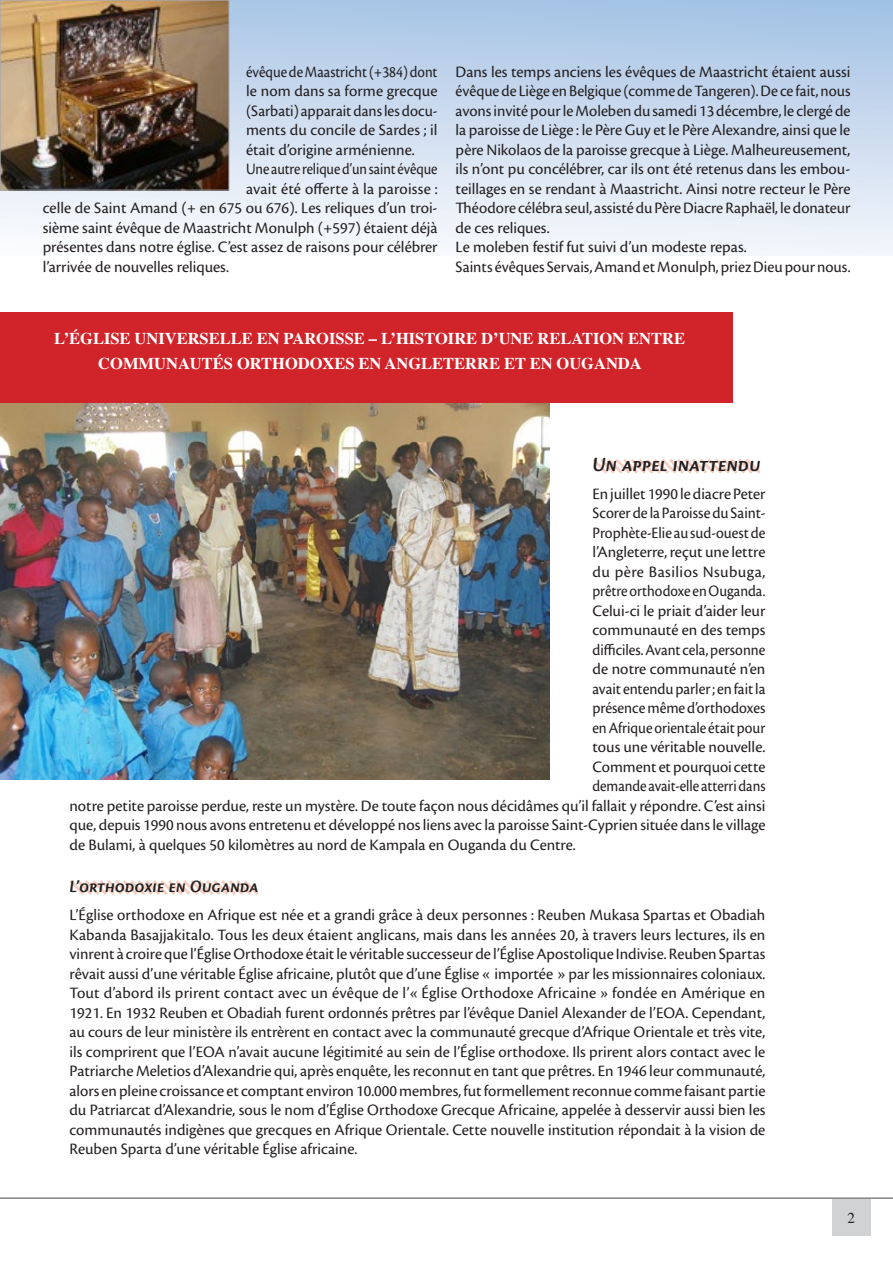
<style>
.page{position:relative;width:893px;height:1263px;background:#fff}
.page>*{position:absolute;margin:0;border:0;box-sizing:border-box;transform-origin:0 0}
.Cronos-texte_TItre{font:21px "Cronos Pro Semibold Subh It";letter-spacing:.005em;color:#231f20}
.Cronos-texte_TItre-2{font:18px "Cronos Pro Semibold Subh It";letter-spacing:.01em;color:#231f20}
.Cronos-texte{font:16.5px/19.5px "Cronos Pro";color:#231f20;text-align:justify}
.Cronos-texte_Espace{font:16.5px "Cronos Pro";color:#231f20}
.Cronos-texte-2{font:16.5px/19.5px "Cronos Pro";color:#231f20;text-align:justify;scale:.9 1}
.Titre{font:700 16.5px/25.5px "Times";color:#fff;text-align:center}
.Cronos-texte_Espace-2{font:16.5px "Cronos Pro";color:#231f20;scale:.91 1}
.Cronos-texte_Espace-3{font:16.5px "Cronos Pro";color:#231f20;scale:.94 1}
.Cronos-texte-3{font:16.5px "Cronos Pro";color:#231f20;scale:.88 1}
.Cronos-texte_Espace-4{font:16.5px "Cronos Pro";color:#231f20;scale:.93 1}
.Cronos-texte_Espace-5{font:16.5px "Cronos Pro";color:#231f20;scale:.95 1}
.Cronos-texte_Espace-6{font:16.5px "Cronos Pro";color:#231f20;scale:.92 1}
.Cronos-texte_Espace-7{font:16.5px "Cronos Pro";color:#231f20;scale:.96 1}
.Cronos-texte_Espace-8{font:16.5px "Cronos Pro";letter-spacing:.025em;color:#231f20}
.t1{font:15px "Times";color:#231f20}
</style>
<div class="page">
<div style="left:0;top:0;width:893px;height:255px;background:linear-gradient(to bottom,#a5c3e5,#f9f9fc)"></div>
<hr style="left:0;top:1197px;width:893px;height:2px;background:#636366">
<div style="left:832px;top:1199px;width:38px;height:37px;background:#d1d2d4"></div>
<img style="left:0;top:403px;width:550px;height:377px">
<div style="left:0;top:312px;width:733px;height:91px;background:#d1232a"></div>
<img style="left:2px;top:2px;width:225px;height:186px">
<div style="left:0;top:0;width:229px;height:190px;border:1px solid #a8a9ad"></div>
<svg style="left:592px;top:459px;width:169px;height:15px"></svg>
<svg style="left:69px;top:880px;width:190px;height:15px"></svg>
<p class="Cronos-texte-2" style="left:246px;top:62px;width:214px">évêque de Maastricht (+384) dont le nom dans sa forme grecque (Sarbati) apparait dans les docu&shy;ments du concile de Sardes ; il était d’origine arménienne.</p>
<p class="Cronos-texte-3" style="left:246px;top:160px;width:219px">Une autre relique d’un saint évêque</p>
<p class="Cronos-texte" style="left:246px;top:179px;width:193px">avait été offerte à la paroisse :</p>
<p class="Cronos-texte" style="left:43px;top:198px;width:396px">celle de Saint Amand (+ en 675 ou 676). Les reliques d’un troi-</p>
<p class="Cronos-texte" style="left:43px;top:218px;width:396px">sième saint évêque de Maastricht Monulph (+597) étaient déjà</p>
<p class="Cronos-texte" style="left:43px;top:237px;width:396px">présentes dans notre église. C’est assez de raisons pour célébrer</p>
<p class="Cronos-texte" style="left:43px;top:257px;width:188px">l’arrivée de nouvelles reliques.</p>
<p class="Cronos-texte" style="left:456px;top:62px;width:396px">Dans les temps anciens les évêques de Maastricht étaient aussi évêque de Liège en Belgique (comme de Tangeren). De ce fait, nous avons invité pour le Moleben du samedi 13 décembre, le clergé de la paroisse de Liège : le Père Guy et le Père Alexandre, ainsi que le père Nikolaos de la paroisse grecque à Liège. Malheureusement, ils n’ont pu concélébrer, car ils ont été retenus dans les embou&shy;teillages en se rendant à Maastricht. Ainsi notre recteur le Père Théodore célébra seul, assisté du Père Diacre Raphaël, le donateur de ces reliques.</p>
<p class="Cronos-texte" style="left:456px;top:237px;width:293px">Le moleben festif fut suivi d’un modeste repas.</p>
<p class="Cronos-texte" style="left:456px;top:257px;width:396px">Saints évêques Servais, Amand et Monulph, priez Dieu pour nous.</p>
<p class="Titre" style="left:54px;top:324px;width:632px">L’ÉGLISE UNIVERSELLE EN PAROISSE – L’HISTOIRE D’UNE RELATION ENTRE<br>COMMUNAUTÉS ORTHODOXES EN ANGLETERRE ET EN OUGANDA</p>
<p class="Cronos-texte_TItre" style="left:592px;top:452px;width:170px">Un appel inattendu</p>
<p class="Cronos-texte_Espace" style="left:592px;top:484px;width:174px">En juillet 1990 le diacre Peter</p>
<p class="Cronos-texte_Espace-7" style="left:592px;top:504px;width:182px">Scorer de la Paroisse du Saint-</p>
<p class="Cronos-texte_Espace-3" style="left:592px;top:523px;width:185px">Prophète-Elie au sud-ouest de</p>
<p class="Cronos-texte_Espace" style="left:592px;top:543px;width:174px">l’Angleterre, reçut une lettre</p>
<p class="Cronos-texte_Espace-8" style="left:592px;top:562px;width:174px">du père Basilios Nsubuga,</p>
<p class="Cronos-texte_Espace-2" style="left:592px;top:582px;width:192px">prêtre orthodoxe en Ouganda.</p>
<p class="Cronos-texte_Espace" style="left:592px;top:601px;width:174px">Celui-ci le priait d’aider leur</p>
<p class="Cronos-texte_Espace" style="left:592px;top:621px;width:174px">communauté en des temps</p>
<p class="Cronos-texte_Espace-4" style="left:592px;top:640px;width:187px">difficiles. Avant cela, personne</p>
<p class="Cronos-texte_Espace" style="left:592px;top:660px;width:174px">de notre communauté n’en</p>
<p class="Cronos-texte_Espace-5" style="left:592px;top:679px;width:184px">avait entendu parler ; en fait la</p>
<p class="Cronos-texte_Espace-3" style="left:592px;top:699px;width:185px">présence même d’orthodoxes</p>
<p class="Cronos-texte_Espace-6" style="left:592px;top:718px;width:189px">en Afrique orientale était pour</p>
<p class="Cronos-texte_Espace" style="left:592px;top:738px;width:174px">tous une véritable nouvelle.</p>
<p class="Cronos-texte_Espace" style="left:592px;top:757px;width:174px">Comment et pourquoi cette</p>
<p class="Cronos-texte_Espace-2" style="left:592px;top:777px;width:192px">demande avait-elle atterri dans</p>
<p class="Cronos-texte_Espace" style="left:69px;top:796px;width:697px">notre petite paroisse perdue, reste un mystère. De toute façon nous décidâmes qu’il fallait y répondre. C’est ainsi</p>
<p class="Cronos-texte_Espace" style="left:69px;top:816px;width:697px">que, depuis 1990 nous avons entretenu et développé nos liens avec la paroisse Saint-Cyprien située dans le village</p>
<p class="Cronos-texte_Espace" style="left:69px;top:835px;width:508px">de Bulami, à quelques 50 kilomètres au nord de Kampala en Ouganda du Centre.</p>
<p class="Cronos-texte_TItre-2" style="left:69px;top:876px;width:191px">L’orthodoxie en Ouganda</p>
<p class="Cronos-texte" style="left:69px;top:905px;width:697px">L’Église orthodoxe en Afrique est née et a grandi grâce à deux personnes : Reuben Mukasa Spartas et Obadiah Kabanda Basajjakitalo. Tous les deux étaient anglicans, mais dans les années 20, à travers leurs lectures, ils en vinrent à croire que l’Église Orthodoxe était le véritable successeur de l’Église Apostolique Indivise. Reuben Spartas rêvait aussi d’une véritable Église africaine, plutôt que d’une Église « importée » par les missionnaires coloniaux.<br>Tout d’abord ils prirent contact avec un évêque de l’« Église Orthodoxe Africaine » fondée en Amérique en 1921. En 1932 Reuben et Obadiah furent ordonnés prêtres par l’évêque Daniel Alexander de l’EOA. Cependant, au cours de leur ministère ils entrèrent en contact avec la communauté grecque d’Afrique Orientale et très vite, ils comprirent que l’EOA n’avait aucune légitimité au sein de l’Église orthodoxe. Ils prirent alors contact avec le Patriarche Meletios d’Alexandrie qui, après enquête, les reconnut en tant que prêtres. En 1946 leur communauté, alors en pleine croissance et comptant environ 10.000 membres, fut formellement reconnue comme faisant partie du Patriarcat d’Alexandrie, sous le nom d’Église Orthodoxe Grecque Africaine, appelée à desservir aussi bien les communautés indigènes que grecques en Afrique Orientale. Cette nouvelle institution répondait à la vision de Reuben Sparta d’une véritable Église africaine.</p>
<p class="t1" style="left:847px;top:1204px;width:9px">2</p>
</div>
